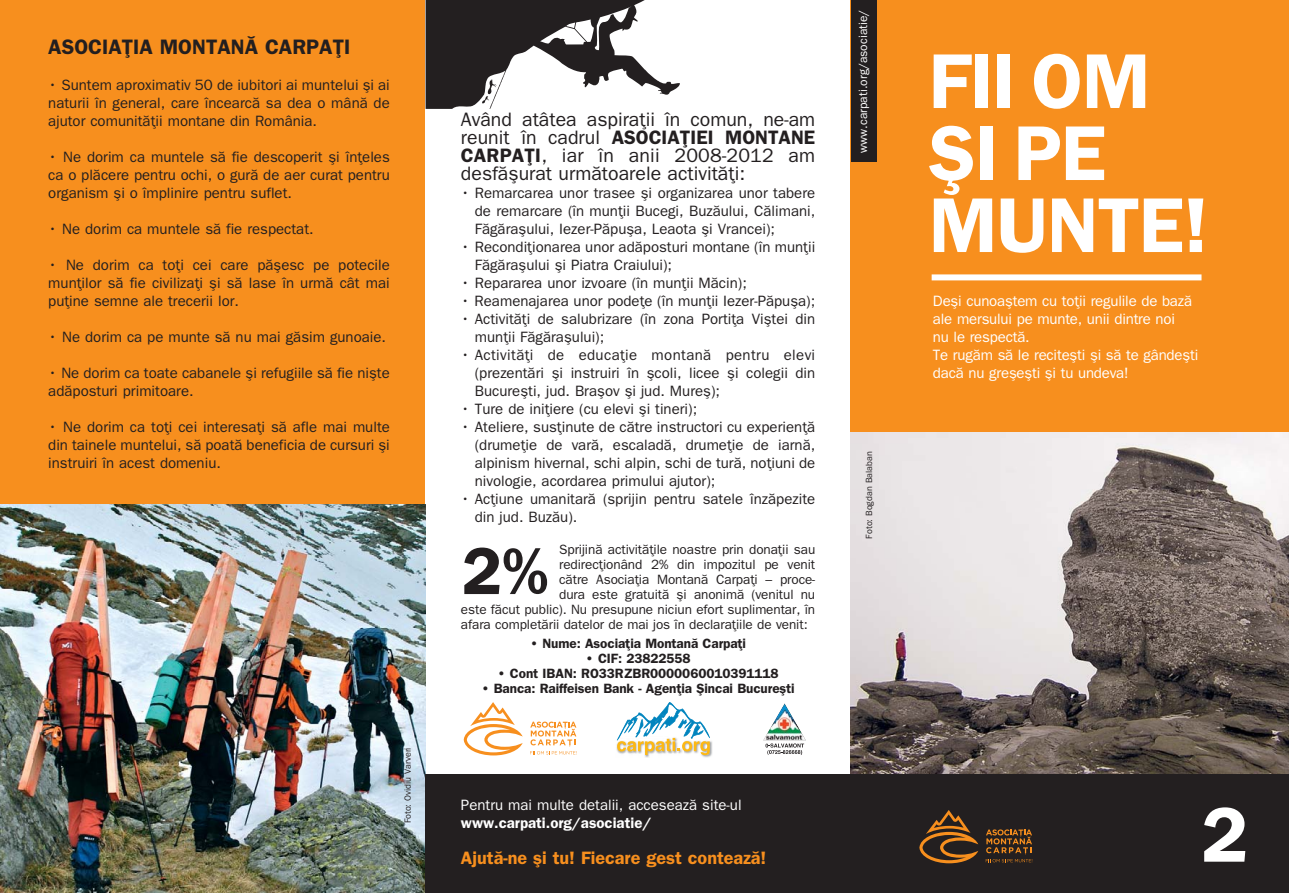
<style>
.page{position:relative;width:1289px;height:893px;background:#fff}
.page>*{position:absolute;margin:0;border:0;box-sizing:border-box;transform-origin:0 0}
.t1{font:78px/72px "Franklin Gothic Rom Demi";letter-spacing:-.01em;color:#fff}
.t2{font:21px "Franklin Gothic Rom Demi";color:#231f20}
.t3{font:19.5px/18px "Franklin Gothic Book Rom";color:#231f20}
.t4{font:19.5px "Franklin Gothic Rom Demi";color:#231f20}
.t5{font:18px "Franklin Gothic Rom Demi";color:#f78f1e}
.t6{font:15px/18px "Franklin Gothic Book Rom";color:#231f20;text-align:justify}
.t7{font:15px/18px "Franklin Gothic Book Rom";letter-spacing:-.01em;color:#fff}
.t8{font:15px "Franklin Gothic Rom Demi";color:#fff}
.t9{font:13.5px "Franklin Gothic Book Rom";letter-spacing:-.005em;color:#231f20}
.t10{font:13.5px "Franklin Gothic Rom Demi";letter-spacing:-.005em;color:#231f20}
.t11{font:12px "Franklin Gothic Book Rom";color:#fff}
.t12{font:9px "Franklin Gothic Book Rom";color:#231f20}
.s1{font-family:"Franklin Gothic Book Rom"}
.s2{font-family:"Franklin Gothic Rom Demi"}
</style>
<div class="page">
<div style="left:0;top:0;width:425px;height:893px;background:#f78f1e"></div>
<div style="left:850px;top:0;width:438px;height:893px;background:#f78f1e"></div>
<img style="left:0;top:504px;width:425px;height:389px">
<img style="left:850px;top:432px;width:438px;height:341px">
<div style="left:425px;top:774px;width:863px;height:119px;background:#231f20"></div>
<svg style="left:425px;top:0;width:255px;height:109px"></svg>
<img style="left:616px;top:740px;width:33px;height:18px">
<img style="left:701px;top:741px;width:11px;height:17px">
<svg style="left:617px;top:702px;width:93px;height:53px"></svg>
<svg style="left:763px;top:740px;width:43px;height:4px"></svg>
<svg style="left:765px;top:743px;width:39px;height:12px"></svg>
<img style="left:763px;top:703px;width:43px;height:37px">
<svg style="left:919px;top:810px;width:59px;height:53px"></svg>
<svg style="left:985px;top:829px;width:47px;height:34px"></svg>
<svg style="left:464px;top:702px;width:58px;height:53px"></svg>
<svg style="left:530px;top:722px;width:47px;height:33px"></svg>
<div style="left:850px;top:0;width:26px;height:162px;background:#231f20"></div>
<svg style="left:464px;top:548px;width:83px;height:46px"></svg>
<div style="left:931px;top:274px;width:270px;height:6px;background:#fff"></div>
<h2 class="t2" style="left:48px;top:40px;width:303px">ASOCIA}IA MONTAN~ CARPA}I</h2>
<p class="t6" style="left:48px;top:77px;width:343px">• Suntem aproximativ 50 de iubitori ai muntelui [i ai naturii \n general, care \ncearc` sa dea o mån` de ajutor comunit`]ii montane din Romånia.</p>
<p class="t6" style="left:48px;top:149px;width:343px">• Ne dorim ca muntele s` fie descoperit [i \n]eles ca o pl`cere pentru ochi, o gur` de aer curat pentru organism [i o \mplinire pentru suflet.</p>
<p class="t6" style="left:48px;top:221px;width:267px">• Ne dorim ca muntele s` fie respectat.</p>
<p class="t6" style="left:48px;top:257px;width:343px">• Ne dorim ca to]i cei care p`[esc pe potecile mun]ilor s` fie civiliza]i [i s` lase \n urm` cåt mai pu]ine semne ale trecerii lor.</p>
<p class="t6" style="left:48px;top:329px;width:339px">• Ne dorim ca pe munte s` nu mai g`sim gunoaie.</p>
<p class="t6" style="left:48px;top:365px;width:343px">• Ne dorim ca toate cabanele [i refugiile s` fie ni[te ad`posturi primitoare.</p>
<p class="t6" style="left:48px;top:419px;width:343px">• Ne dorim ca to]i cei interesa]i s` afle mai multe din tainele muntelui, s` poat` beneficia de cursuri [i instruiri \n acest domeniu.</p>
<p class="t12" style="left:404px;top:823px;width:78px;rotate:-90deg">Foto: Ovidiu Varveri</p>
<h3 class="t3" style="left:461px;top:112px;width:356px">Avånd atåtea aspira]ii \n comun, ne-am</h3>
<h3 class="t4" style="left:461px;top:131px;width:356px"><span class="s1">reu nit \n cadrul</span> ASOCIA}IEI MONTANE</h3>
<h3 class="t3" style="left:461px;top:148px;width:356px"><span class="s2">CARPA}I</span>, iar \n anii 2008-2012 am desf`[urat urm`toarele activit`]i:</h3>
<p class="t6" style="left:475px;top:185px;width:342px;text-indent:-14px">• Remarcarea unor trasee [i organizarea unor tabere de remarcare (în mun]ii Bucegi, Buz`ului, C`limani, F`g`ra[ului, Iezer-P`pu[a, Leaota [i Vrancei);</p>
<p class="t6" style="left:475px;top:239px;width:342px;text-indent:-14px">• Recondi]ionarea unor ad`posturi montane (în mun]ii<br>F`g`ra[ului [i Piatra Craiului);</p>
<p class="t6" style="left:461px;top:275px;width:287px">• Repararea unor izvoare (în mun]ii M`cin);</p>
<p class="t6" style="left:461px;top:293px;width:356px">• Reamenajarea unor pode]e (în mun]ii Iezer-P`pu[a);</p>
<p class="t6" style="left:475px;top:311px;width:342px;text-indent:-14px">• Activit`]i de salubrizare (în zona Porti]a Vi[tei din mun]ii F`g`ra[ului);</p>
<p class="t6" style="left:475px;top:347px;width:342px;text-indent:-14px">• Activit`]i de educa]ie montan` pentru elevi (prezent`ri [i instruiri în [coli, licee [i colegii din Bucure[ti, jud. Bra[ov [i jud. Mure[);</p>
<p class="t6" style="left:461px;top:401px;width:238px">• Ture de ini]iere (cu elevi [i tineri);</p>
<p class="t6" style="left:475px;top:419px;width:342px;text-indent:-14px">• Ateliere, sus]inute de c`tre instructori cu experien]` (drume]ie de var`, escalad`, drume]ie de iarn`, alpinism hivernal, schi alpin, schi de tur`, no]iuni de nivologie, acordarea primului ajutor);</p>
<p class="t6" style="left:475px;top:491px;width:342px;text-indent:-14px">• Ac]iune umanitar` (sprijin pentru satele înz`pezite din jud. Buz`u).</p>
<p class="t9" style="left:559px;top:544px;width:258px">Sprijin` activit`]ile noastre prin dona]ii sau</p>
<p class="t9" style="left:559px;top:559px;width:258px">redirec]ionând 2% din impozitul pe venit</p>
<p class="t9" style="left:559px;top:574px;width:257px">c`tre Asocia]ia Montan` Carpa]i – proce -</p>
<p class="t9" style="left:559px;top:589px;width:257px">dura este gratuit` [i anonim` (venitul nu</p>
<p class="t9" style="left:461px;top:604px;width:356px">este f`cut public). Nu presupune niciun efort suplimentar, în</p>
<p class="t9" style="left:461px;top:619px;width:348px">afara complet`rii datelor de mai jos în declara]iile de venit:</p>
<p class="t10" style="left:530px;top:639px;width:218px">• Nume: Asocia]ia Montan` Carpa]i</p>
<p class="t10" style="left:585px;top:654px;width:106px">• CIF: 23822558</p>
<p class="t10" style="left:497px;top:669px;width:282px">• Cont IBAN: RO33RZBR0000060010391118</p>
<p class="t10" style="left:481px;top:684px;width:315px">• Banca: Raiffeisen Bank - Agen]ia {incai Bucure[ti</p>
<p class="t7" style="left:461px;top:797px;width:282px">Pentru mai multe detalii, acceseaz` site-ul</p>
<p class="t8" style="left:461px;top:818px;width:192px">www.carpati.org/asociatie/</p>
<p class="t5" style="left:461px;top:852px;width:307px">Ajut`-ne [i tu! Fiecare gest conteaz`!</p>
<p class="t11" style="left:859px;top:152px;width:145px;rotate:-90deg">www.carpati.org/asociatie/</p>
<p class="t12" style="left:866px;top:539px;width:89px;rotate:-90deg">Foto: Bogdan Balaban</p>
<h1 class="t1" style="left:928px;top:52px;width:281px">FII OM {I PE<br>MUNTE!</h1>
<p class="t7" style="left:933px;top:293px;width:267px">De[i cunoa[tem cu to]ii regulile de baz` ale mersului pe munte, unii dintre noi<br>nu le respect`.<br>Te rug`m s` le recite[ti [i s` te gânde[ti dac` nu gre[e[ti [i tu undeva!</p>
<h1 class="t1" style="left:1201px;top:806px;width:48px">2</h1>
</div>
